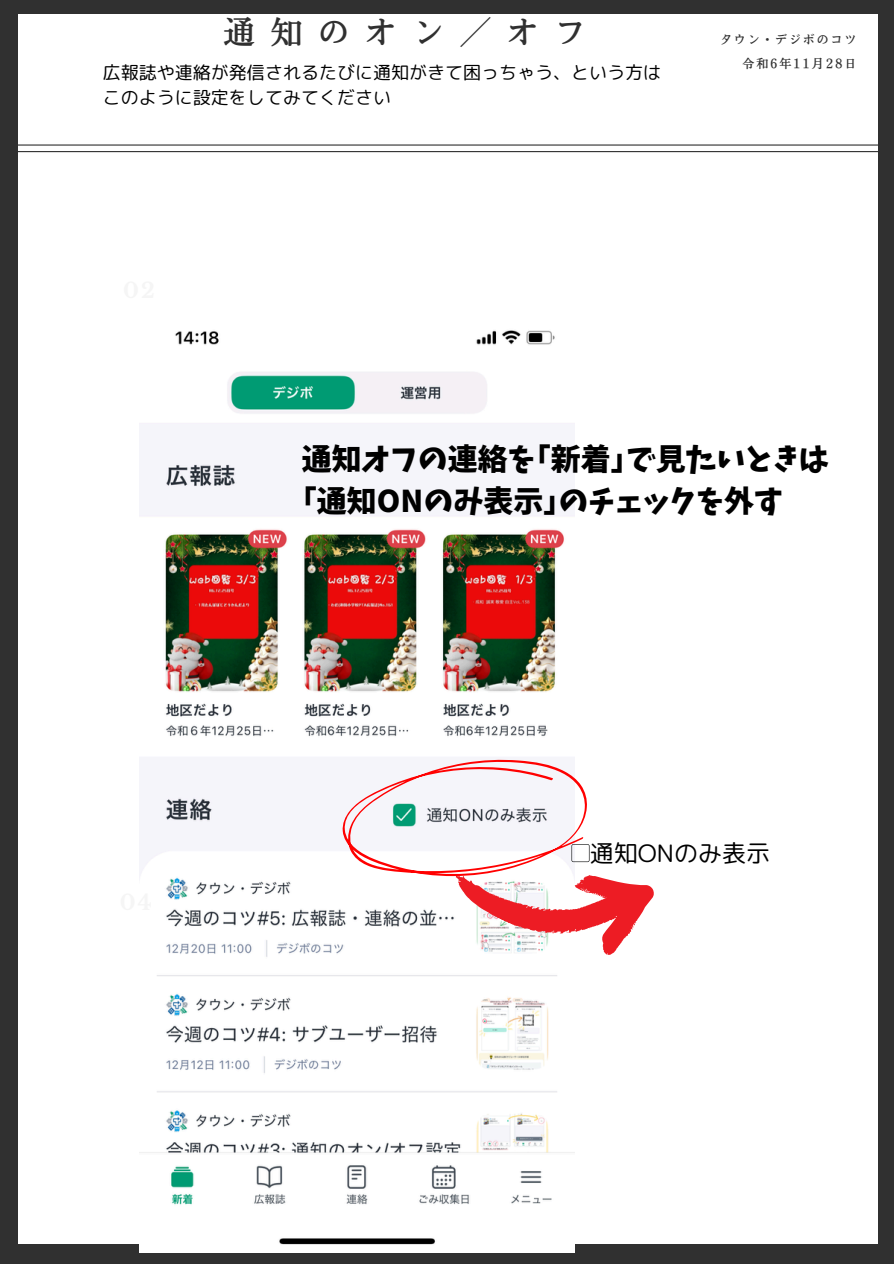
<style>
.page{position:relative;width:894px;height:1264px;background:#fff}
.page>*{position:absolute;margin:0;border:0;box-sizing:border-box;transform-origin:0 0}
.t1{font:31.5px "Nud Motoya Mincho Std W5";letter-spacing:.5em;color:#303030}
.t2{font:30px/41.7px "Keifont";color:#000}
.t3{font:24px "rounded mplus 1 p regular";color:#000}
.t4{font:18px/24.8px "rounded mplus 1 p regular";color:#000}
.t5{font:12px "Nud Motoya Mincho Std W5";letter-spacing:.15em;color:#303030}
</style>
<div class="page">
<div style="left:0;top:0;width:893px;height:13px;background:#303030"></div>
<div style="left:0;top:1243px;width:893px;height:20px;background:#303030"></div>
<div style="left:0;top:0;width:18px;height:1263px;background:#303030"></div>
<div style="left:878px;top:0;width:15px;height:1263px;background:#303030"></div>
<hr style="left:1px;top:151px;width:892px;height:1px;background:#303030">
<hr style="left:1px;top:144px;width:892px;height:2px;background:#303030">
<img style="left:139px;top:330px;width:435px;height:922px">
<svg style="left:342px;top:759px;width:312px;height:215px"></svg>
<p class="t1" style="left:223px;top:16px;width:364px">通知のオン／オフ</p>
<p class="t4" style="left:103px;top:60px;width:560px">広報誌や連絡が発信されるたびに通知がきて困っちゃう、という方はこのように設定をしてみてください</p>
<h4 class="t5" style="left:719px;top:34px;width:138px">タウン・デジボのコツ</h4>
<p class="t5" style="left:742px;top:58px;width:110px">令和6年11月 28日</p>
<p class="t2" style="left:302px;top:438px;width:528px">通知オフの連絡を｢新着｣で見たいときは｢通知ONのみ表示｣のチェックを外す</p>
<p class="t3" style="left:589px;top:835px;width:182px">通知ONのみ表示</p>
</div>
